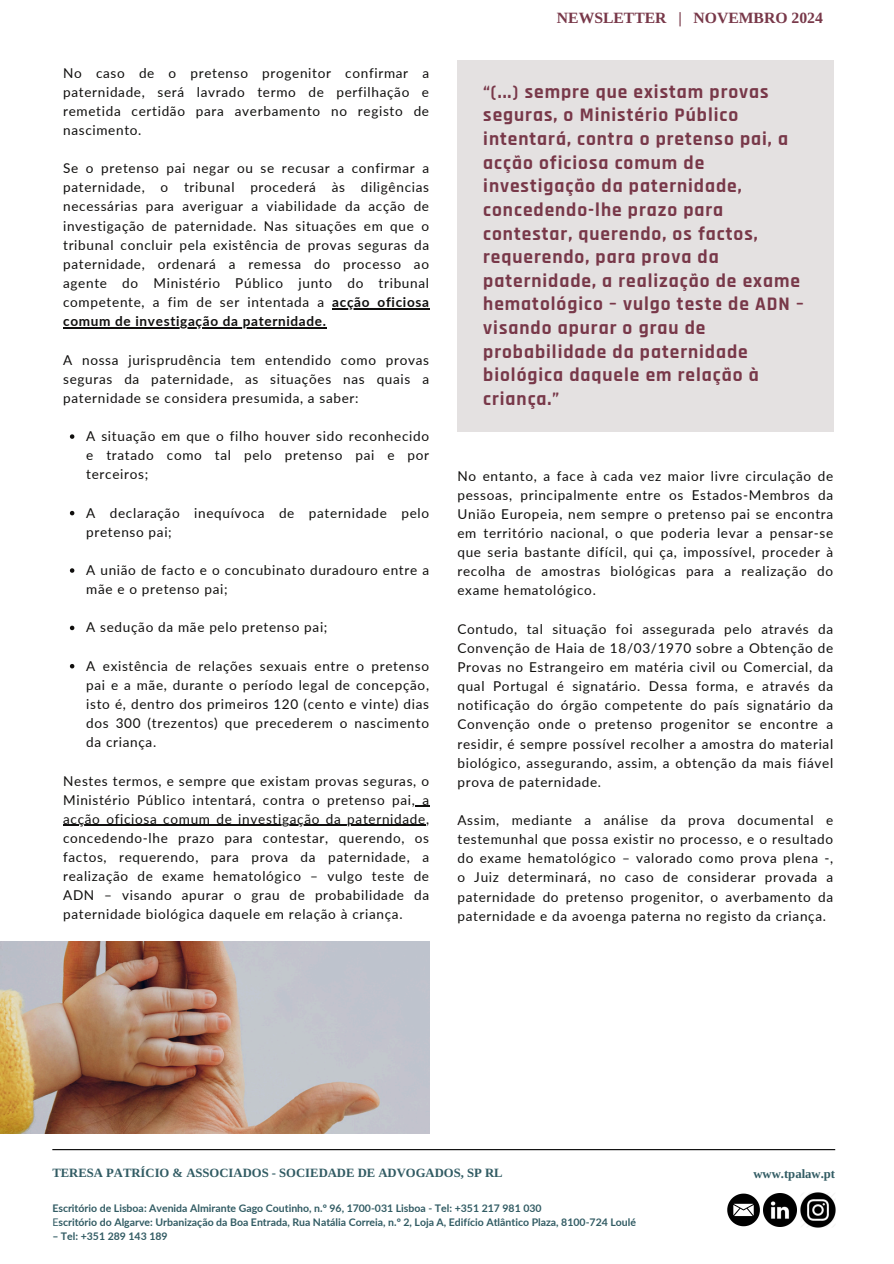
<style>
.page{position:relative;width:894px;height:1264px;background:#fff}
.page>*{position:absolute;margin:0;border:0;box-sizing:border-box;transform-origin:0 0}
.t1{font:700 19.35px/23.7px "Rajdhani";letter-spacing:.05em;color:#783849}
.t2{font:700 15.6px "Libra Serif Modern";color:#783849}
.t3{font:13.5px/19.2px "Lato";letter-spacing:.05em;color:#100f0e;text-align:justify}
.t4{font:700 13.5px "Lato";letter-spacing:.05em;color:#100f0e}
.t5{font:700 12.75px "Libra Serif Modern";color:#315b63}
.t6{font:700 12.6px "Libra Serif Modern";color:#315b63}
.t7{font:700 10.5px/14px "Lato";color:#315b63}
.s1{font-weight:400}
</style>
<div class="page">
<div style="left:457px;top:60px;width:376px;height:372px;background:#e4e1e1"></div>
<img style="left:0;top:941px;width:430px;height:192px">
<svg style="left:727px;top:1193px;width:32px;height:33px"></svg>
<img style="left:763px;top:1193px;width:33px;height:33px">
<img style="left:800px;top:1192px;width:35px;height:35px">
<hr style="left:52px;top:1149px;width:783px;height:1px;background:#000">
<hr style="left:332px;top:308px;width:97px;height:1px;background:#100f0e">
<hr style="left:63px;top:327px;width:263px;height:1px;background:#100f0e">
<svg style="left:70px;top:434px;width:4px;height:5px"></svg>
<svg style="left:70px;top:511px;width:4px;height:4px"></svg>
<svg style="left:70px;top:568px;width:4px;height:5px"></svg>
<svg style="left:70px;top:625px;width:4px;height:5px"></svg>
<svg style="left:70px;top:664px;width:4px;height:4px"></svg>
<svg style="left:415px;top:805px;width:14px;height:2px"></svg>
<hr style="left:63px;top:825px;width:363px;height:1px;background:#100f0e">
<h5 class="t3" style="left:63px;top:63px;width:367px">No caso de o pretenso progenitor confirmar a paternidade, será lavrado termo de perfilhação e remetida certidão para averbamento no registo de nascimento.</h5>
<p class="t3" style="left:63px;top:158px;width:367px">Se o pretenso pai negar ou se recusar a confirmar a paternidade, o tribunal procederá às diligências necessárias para averiguar a viabilidade da acção de investigação de paternidade. Nas situações em que o tribunal concluir pela existência de provas seguras da paternidade, ordenará a remessa do processo ao agente do Ministério Público junto do tribunal competente, a fim de ser intentada a</p>
<p class="t4" style="left:332px;top:294px;width:98px">acção oficiosa</p>
<p class="t4" style="left:63px;top:313px;width:264px">comum de investigação da paternidade.</p>
<p class="t3" style="left:63px;top:350px;width:367px">A nossa jurisprudência tem entendido como provas seguras da paternidade, as situações nas quais a paternidade se considera presumida, a saber:</p>
<p class="t3" style="left:86px;top:426px;width:344px">A situação em que o filho houver sido reconhecido e tratado como tal pelo pretenso pai e por terceiros;</p>
<p class="t3" style="left:86px;top:503px;width:344px">A declaração inequívoca de paternidade pelo pretenso pai;</p>
<p class="t3" style="left:86px;top:560px;width:344px">A união de facto e o concubinato duradouro entre a mãe e o pretenso pai;</p>
<p class="t3" style="left:86px;top:617px;width:243px">A sedução da mãe pelo pretenso pai;</p>
<h5 class="t3" style="left:86px;top:656px;width:344px">A existência de relações sexuais entre o pretenso pai e a mãe, durante o período legal de concepção, isto é, dentro dos primeiros 120 (cento e vinte) dias dos 300 (trezentos) que precederem o nascimento da criança.</h5>
<p class="t3" style="left:63px;top:770px;width:367px">Nestes termos, e sempre que existam provas seguras, o<br>Ministério Público intentará, contra o pretenso pai, a</p>
<h1 class="t3" style="left:63px;top:809px;width:367px">acção oficiosa comum de investigação da paternidade, concedendo-lhe prazo para contestar, querendo, os factos, requerendo, para prova da paternidade, a realização de exame hematológico – vulgo teste de ADN – visando apurar o grau de probabilidade da paternidade biológica daquele em relação à criança.</h1>
<h5 class="t2" style="left:556px;top:9px;width:267px">NEWSLETTER | NOVEMBRO 2024</h5>
<h5 class="t1" style="left:483px;top:80px;width:322px">“(...) sempre que existam provas seguras, o Ministério Público intentará, contra o pretenso pai, a acção oficiosa comum de investigação da paternidade, concedendo-lhe prazo para contestar, querendo, os factos, requerendo, para prova da paternidade, a realização de exame hematológico – vulgo teste de ADN – visando apurar o grau de probabilidade da paternidade biológica daquele em relação à criança.”</h5>
<h4 class="t3" style="left:457px;top:466px;width:377px">No entanto, a face à cada vez maior livre circulação de pessoas, principalmente entre os Estados-Membros da União Europeia, nem sempre o pretenso pai se encontra em território nacional, o que poderia levar a pensar-se que seria bastante difícil, qui ça, impossível, proceder à recolha de amostras biológicas para a realização do exame hematológico.</h4>
<p class="t3" style="left:457px;top:619px;width:377px">Contudo, tal situação foi assegurada pelo através da Convenção de Haia de 18/03/1970 sobre a Obtenção de Provas no Estrangeiro em matéria civil ou Comercial, da qual Portugal é signatário. Dessa forma, e através da notificação do órgão competente do país signatário da Convenção onde o pretenso progenitor se encontre a residir, é sempre possível recolher a amostra do material biológico, assegurando, assim, a obtenção da mais fiável prova de paternidade.</p>
<p class="t3" style="left:457px;top:810px;width:377px">Assim, mediante a análise da prova documental e testemunhal que possa existir no processo, e o resultado do exame hematológico – valorado como prova plena -, o Juiz determinará, no caso de considerar provada a paternidade do pretenso progenitor, o averbamento da paternidade e da avoenga paterna no registo da criança.</p>
<p class="t6" style="left:52px;top:1165px;width:451px">TERESA PATRÍCIO &amp; ASSOCIADOS - SOCIEDADE DE ADVOGADOS, SP RL</p>
<p class="t7" style="left:52px;top:1200px;width:585px">Escritório de Lisboa: Avenida Almirante Gago Coutinho, n.º 96, 1700-031 Lisboa - Tel: +351 217 981 030<br><span class="s1">E</span>scritório do Algarve: Urbanização da Boa Entrada, Rua Natália Correia, n.º 2, Loja A, Edifício Atlântico Plaza, 8100-724 Loulé</p>
<p class="t7" style="left:52px;top:1228px;width:117px">– Tel: +351 289 143 189</p>
<h5 class="t5" style="left:753px;top:1166px;width:83px">www.tpalaw.pt</h5>
</div>
